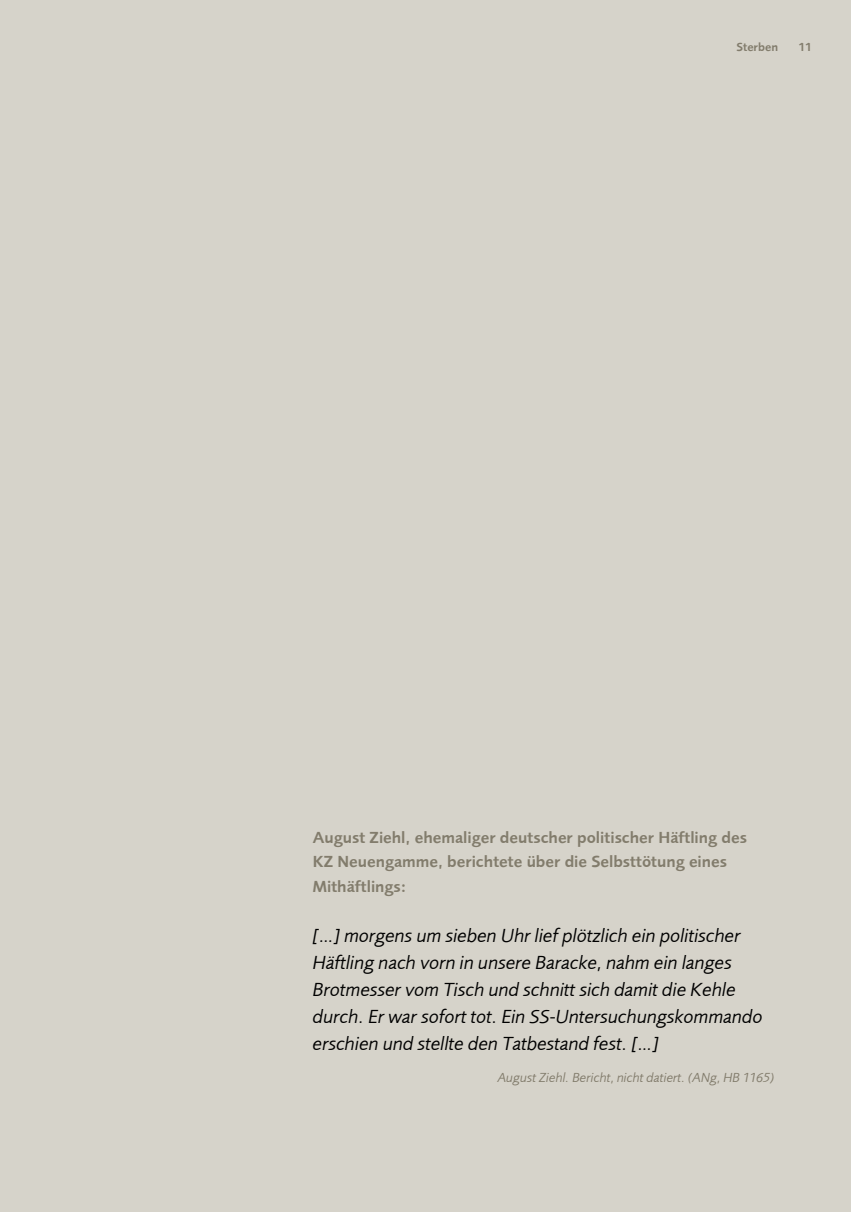
<style>
.page{position:relative;width:851px;height:1212px;background:#fff}
.page>*{position:absolute;margin:0;border:0;box-sizing:border-box;transform-origin:0 0}
.t1{font:italic 19.5px/27px "Foundry Sans";color:#000}
.t2{font:16.5px/24px "Foundry Sans Demi";color:#827c6c}
.t3{font:italic 13.5px "Foundry Sans";color:#827c6c}
.t4{font:12px "Foundry Sans Demi";color:#827c6c}
</style>
<div class="page">
<div style="left:0;top:0;width:850px;height:1212px;background:#d6d3ca"></div>
<p class="t4" style="left:736px;top:40px;width:43px">Sterben</p>
<p class="t4" style="left:798px;top:40px;width:15px">11</p>
<p class="t2" style="left:313px;top:826px;width:435px">August Ziehl, ehemaliger deutscher politischer Häftling des<br>KZ Neuengamme, berichtete über die Selbsttötung eines<br>Mithäftlings:</p>
<p class="t1" style="left:313px;top:922px;width:451px">[…] morgens um sieben Uhr lief plötzlich ein politischer Häftling nach vorn in unsere Baracke, nahm ein langes Brotmesser vom Tisch und schnitt sich damit die Kehle durch. Er war sofort tot. Ein SS-Untersuchungskommando erschien und stellte den Tatbestand fest. […]</p>
<p class="t3" style="left:497px;top:1070px;width:278px">August Ziehl. Bericht, nicht datiert. (ANg, HB 1165)</p>
</div>
